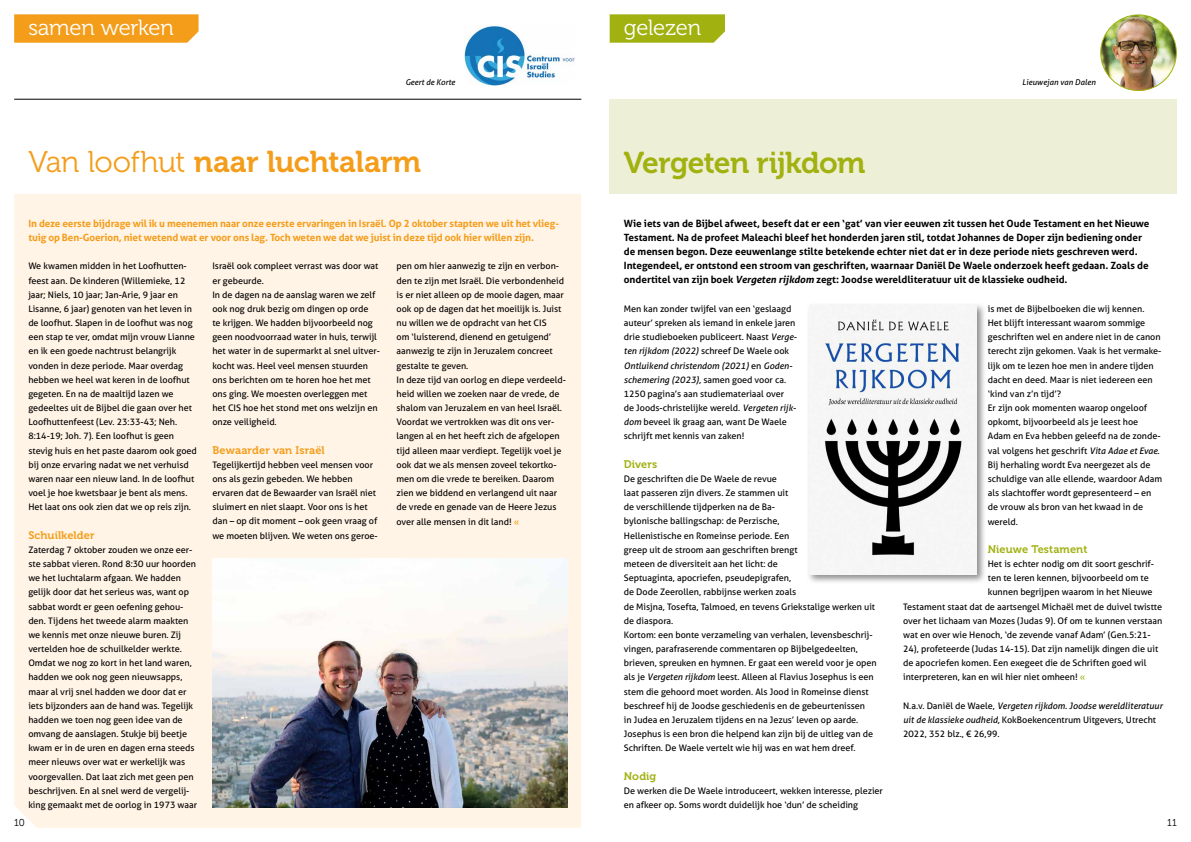
<style>
.page{position:relative;width:1191px;height:842px;background:#fff}
.page>*{position:absolute;margin:0;border:0;box-sizing:border-box;transform-origin:0 0}
.t1{font:30px "Museo 700";letter-spacing:-.01em;color:#f49d1a}
.t2{font:30px "Museo 700";letter-spacing:-.02em;color:#a1b110}
.t3{font:22px "Museo 300";letter-spacing:-.01em;color:#fff}
.t4{font:11px "Museo 700";letter-spacing:.005em;color:#f49d1a}
.t5{font:11px "Museo 700";letter-spacing:.01em;color:#a1b110}
.t6{font:700 10px/14.2px "Aller";color:#000}
.t7{font:700 10px/14.2px "Aller";letter-spacing:-.01em;color:#f49d1a}
.t8{font:10px "Museo 300";color:#000}
.t9{font:9px/14.2px "Aller";color:#000}
.t10{font:italic 8px "Aller";color:#000}
.s1{font-family:"Museo 300"}
.s2{color:#f49d1a}
.s3{font-style:italic}
.s4{color:#a1b110}
</style>
<div class="page">
<div style="left:609px;top:99px;width:567px;height:95px;background:#eeefd7"></div>
<div style="left:14px;top:194px;width:567px;height:634px;background:#fff4e6"></div>
<svg style="left:14px;top:14px;width:184px;height:29px;background:#f4a021"></svg>
<svg style="left:609px;top:14px;width:116px;height:29px;background:#a5b41b"></svg>
<img style="left:465px;top:25px;width:109px;height:61px">
<img style="left:212px;top:559px;width:355px;height:249px">
<div style="left:806px;top:302px;width:180px;height:283px;background:#000;opacity:.45"></div>
<img style="left:809px;top:305px;width:167px;height:269px">
<hr style="left:14px;top:99px;width:567px;height:1px;background:#000">
<img style="left:1100px;top:15px;width:76px;height:76px;border-radius:38px">
<div style="left:1100px;top:14px;width:76px;height:77px;border:1px solid #a1b110;border-radius:50%"></div>
<h2 class="t3" style="left:28px;top:15px;width:147px">samen werken</h2>
<h2 class="t3" style="left:624px;top:15px;width:79px">gelezen</h2>
<p class="t10" style="left:405px;top:77px;width:51px">Geert de Korte</p>
<p class="t10" style="left:1022px;top:77px;width:75px">Lieuwejan van Dalen</p>
<h1 class="t1" style="left:28px;top:145px;width:394px"><span class="s1">Van loofhut</span> naar luchtalarm</h1>
<h1 class="t2" style="left:624px;top:146px;width:243px">Vergeten rijkdom</h1>
<p class="t7" style="left:28px;top:216px;width:532px">In deze eerste bijdrage wil ik u meenemen naar onze eerste ervaringen in Israël. Op 2 oktober stapten we uit het vlieg&shy;tuig op Ben-Goerion, niet wetend wat er voor ons lag. Toch weten we dat we juist in deze tijd ook hier willen zijn.</p>
<p class="t9" style="left:28px;top:259px;width:170px">We kwamen midden in het Loofhutten&shy;feest aan. De kinderen (Willemieke, 12 jaar; Niels, 10 jaar; Jan-Arie, 9 jaar en Lisanne, 6 jaar) genoten van het leven in de loofhut. Slapen in de loofhut was nog een stap te ver, omdat mijn vrouw Lianne en ik een goede nachtrust belangrijk vonden in deze periode. Maar overdag hebben we heel wat keren in de loofhut gegeten. En na de maaltijd lazen we gedeeltes uit de Bijbel die gaan over het Loofhuttenfeest (Lev. 23:33-43; Neh.<br>8:14-19; Joh. 7). Een loofhut is geen stevig huis en het paste daarom ook goed bij onze ervaring nadat we net verhuisd waren naar een nieuw land. In de loofhut voel je hoe kwetsbaar je bent als mens.<br>Het laat ons ook zien dat we op reis zijn.</p>
<p class="t4" style="left:28px;top:529px;width:68px">Schuilkelder</p>
<p class="t9" style="left:28px;top:542px;width:170px">Zaterdag 7 oktober zouden we onze eer&shy;ste sabbat vieren. Rond 8:30 uur hoorden we het luchtalarm afgaan. We hadden gelijk door dat het serieus was, want op sabbat wordt er geen oefening gehou&shy;den. Tijdens het tweede alarm maakten we kennis met onze nieuwe buren. Zij vertelden hoe de schuilkelder werkte.<br>Omdat we nog zo kort in het land waren, hadden we ook nog geen nieuwsapps, maar al vrij snel hadden we door dat er iets bijzonders aan de hand was. Tegelijk hadden we toen nog geen idee van de omvang de aanslagen. Stukje bij beetje kwam er in de uren en dagen erna steeds meer nieuws over wat er werkelijk was voorgevallen. Dat laat zich met geen pen beschrijven. En al snel werd de vergelij&shy;king gemaakt met de oorlog in 1973 waar</p>
<p class="t9" style="left:212px;top:259px;width:169px">Israël ook compleet verrast was door wat er gebeurde.<br>In de dagen na de aanslag waren we zelf ook nog druk bezig om dingen op orde<br>te krijgen. We hadden bijvoorbeeld nog geen noodvoorraad water in huis, terwijl het water in de supermarkt al snel uitver&shy;kocht was. Heel veel mensen stuurden ons berichten om te horen hoe het met ons ging. We moesten overleggen met het CIS hoe het stond met ons welzijn en onze veiligheid.</p>
<p class="t4" style="left:212px;top:444px;width:114px">Bewaarder van Israël</p>
<p class="t9" style="left:212px;top:457px;width:167px">Tegelijkertijd hebben veel mensen voor ons als gezin gebeden. We hebben ervaren dat de Bewaarder van Israël niet sluimert en niet slaapt. Voor ons is het dan – op dit moment – ook geen vraag of we moeten blijven. We weten ons geroe-</p>
<p class="t9" style="left:396px;top:259px;width:171px">pen om hier aanwezig te zijn en verbon&shy;den te zijn met Israël. Die verbondenheid is er niet alleen op de mooie dagen, maar ook op de dagen dat het moeilijk is. Juist nu willen we de opdracht van het CIS<br>om ‘luisterend, dienend en getuigend’ aanwezig te zijn in Jeruzalem concreet gestalte te geven.<br>In deze tijd van oorlog en diepe verdeeld&shy;heid willen we zoeken naar de vrede, de shalom van Jeruzalem en van heel Israël.<br>Voordat we vertrokken was dit ons ver&shy;langen al en het heeft zich de afgelopen tijd alleen maar verdiept. Tegelijk voel je ook dat we als mensen zoveel tekortko&shy;men om die vrede te bereiken. Daarom zien we biddend en verlangend uit naar de vrede en genade van de Heere Jezus over alle mensen in dit land! <span class="s2">«</span></p>
<p class="t6" style="left:624px;top:216px;width:527px">Wie iets van de Bijbel afweet, beseft dat er een ‘gat’ van vier eeuwen zit tussen het Oude Testament en het Nieuwe Testament. Na de profeet Maleachi bleef het honderden jaren stil, totdat Johannes de Doper zijn bediening onder de mensen begon. Deze eeuwenlange stilte betekende echter niet dat er in deze periode niets geschreven werd.<br>Integendeel, er ontstond een stroom van geschriften, waarnaar Daniël De Waele onderzoek heeft gedaan. Zoals de ondertitel van zijn boek <span class="s3">Vergeten rijkdom</span> zegt: Joodse wereldliteratuur uit de klassieke oudheid.</p>
<p class="t9" style="left:624px;top:301px;width:174px">Men kan zonder twijfel van een ‘geslaagd auteur’ spreken als iemand in enkele jaren drie studieboeken publiceert. Naast <span class="s3">Verge&shy;ten rijkdom (2022)</span> schreef De Waele ook <span class="s3">Ontluikend christendom (2021)</span> en <span class="s3">Goden&shy;schemering (2023),</span> samen goed voor ca.<br>1250 pagina’s aan studiemateriaal over<br>de Joods-christelijke wereld. <span class="s3">Vergeten rijk&shy;dom</span> beveel ik graag aan, want De Waele schrijft met kennis van zaken!</p>
<p class="t5" style="left:624px;top:458px;width:35px">Divers</p>
<p class="t9" style="left:624px;top:472px;width:254px">De geschriften die De Waele de revue<br>laat passeren zijn divers. Ze stammen uit<br>de verschillende tijdperken na de Ba-<br>bylonische ballingschap: de Perzische,<br>Hellenistische en Romeinse periode. Een<br>greep uit de stroom aan geschriften brengt<br>meteen de diversiteit aan het licht: de<br>Septuaginta, apocriefen, pseudepigrafen,<br>de Dode Zeerollen, rabbijnse werken zoals<br>de Misjna, Tosefta, Talmoed, en tevens Griekstalige werken uit de diaspora.<br>Kortom: een bonte verzameling van verhalen, levensbeschrij&shy;vingen, parafraserende commentaren op Bijbelgedeelten, brieven, spreuken en hymnen. Er gaat een wereld voor je open als je <span class="s3">Vergeten rijkdom</span> leest. Alleen al Flavius Josephus is een stem die gehoord moet worden. Als Jood in Romeinse dienst beschreef hij de Joodse geschiedenis en de gebeurtenissen<br>in Judea en Jeruzalem tijdens en na Jezus’ leven op aarde.<br>Josephus is een bron die helpend kan zijn bij de uitleg van de Schriften. De Waele vertelt wie hij was en wat hem dreef.</p>
<p class="t5" style="left:624px;top:770px;width:34px">Nodig</p>
<p class="t9" style="left:624px;top:783px;width:261px">De werken die De Waele introduceert, wekken interesse, plezier en afkeer op. Soms wordt duidelijk hoe ‘dun’ de scheiding</p>
<p class="t9" style="left:987px;top:301px;width:176px">is met de Bijbelboeken die wij kennen.<br>Het blijft interessant waarom sommige geschriften wel en andere niet in de canon terecht zijn gekomen. Vaak is het vermake&shy;lijk om te lezen hoe men in andere tijden dacht en deed. Maar is niet iedereen een ‘kind van z’n tijd’?<br>Er zijn ook momenten waarop ongeloof opkomt, bijvoorbeeld als je leest hoe Adam en Eva hebben geleefd na de zonde&shy;val volgens het geschrift <span class="s3">Vita Adae et Evae.<br></span>Bij herhaling wordt Eva neergezet als de schuldige van alle ellende, waardoor Adam als slachtoffer wordt gepresenteerd – en de vrouw als bron van het kwaad in de wereld.</p>
<p class="t5" style="left:987px;top:543px;width:101px">Nieuwe Testament</p>
<p class="t9" style="left:987px;top:557px;width:168px">Het is echter nodig om dit soort geschrif-</p>
<p class="t9" style="left:987px;top:571px;width:163px">ten te leren kennen, bijvoorbeeld om te</p>
<p class="t9" style="left:987px;top:585px;width:166px">kunnen begrijpen waarom in het Nieuwe</p>
<p class="t9" style="left:903px;top:599px;width:260px">Testament staat dat de aartsengel Michaël met de duivel twistte</p>
<p class="t9" style="left:903px;top:613px;width:261px">over het lichaam van Mozes (Judas 9). Of om te kunnen verstaan</p>
<p class="t9" style="left:903px;top:627px;width:249px">wat en over wie Henoch, ‘de zevende vanaf Adam’ (Gen.5:21-</p>
<p class="t9" style="left:903px;top:642px;width:257px">24), profeteerde (Judas 14-15). Dat zijn namelijk dingen die uit</p>
<p class="t9" style="left:903px;top:656px;width:245px">de apocriefen komen. Een exegeet die de Schriften goed wil</p>
<p class="t9" style="left:903px;top:670px;width:184px">interpreteren, kan en wil hier niet omheen! <span class="s4">«</span></p>
<p class="t9" style="left:903px;top:698px;width:261px">N.a.v. Daniël de Waele, <span class="s3">Vergeten rijkdom. Joodse wereldliteratuur uit de klassieke oudheid,</span> KokBoekencentrum Uitgevers, Utrecht<br>2022, 352 blz., € 26,99.</p>
<p class="t8" style="left:14px;top:817px;width:12px">10</p>
<p class="t8" style="left:1167px;top:817px;width:11px">11</p>
</div>
